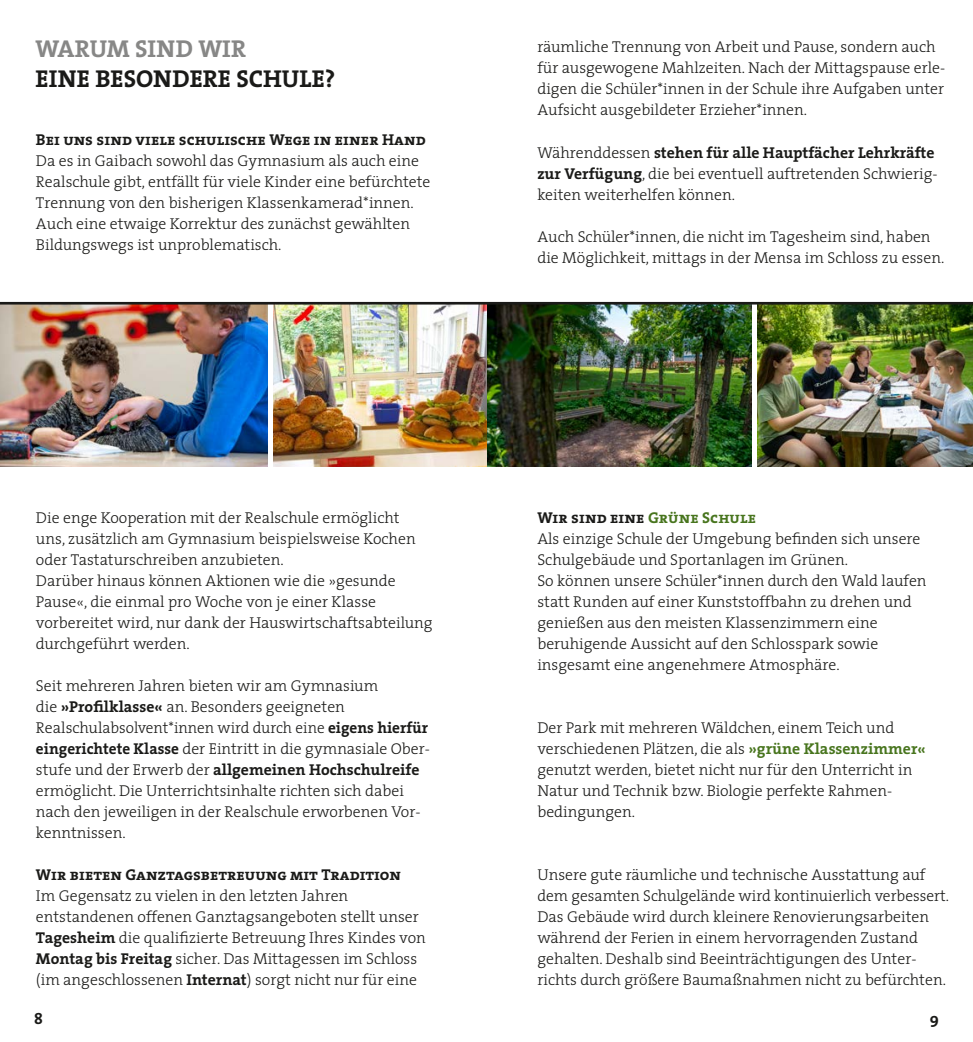
<style>
.page{position:relative;width:973px;height:1042px;background:#fff}
.page>*{position:absolute;margin:0;border:0;box-sizing:border-box;transform-origin:0 0}
.t1{font:700 24.5px "The Serif";color:#1a1a18}
.t2{font:700 24.5px "The Serif";color:#878786}
.t3{font:300 15.75px/21px "The Serif";color:#1a1a18}
.t4{font:15.75px "The Serif Bold Caps";color:#1a1a18}
.t5{font:700 15.75px "The Serif";color:#1a1a18}
.s1{font-weight:700}
.s2{color:#48751e}
.s3{font-weight:700;color:#48751e}
</style>
<div class="page">
<img style="left:0;top:304px;width:972px;height:163px">
<img style="left:486px;top:304px;width:266px;height:162px">
<img style="left:273px;top:304px;width:213px;height:163px">
<img style="left:756px;top:304px;width:216px;height:162px">
<div style="left:268px;top:304px;width:5px;height:163px;background:#fff"></div>
<hr style="left:752px;top:303px;width:4px;height:167px;background:#fff">
<hr style="left:0;top:302px;width:972px;height:2px;background:#1a1a18">
<h1 class="t2" style="left:36px;top:29px;width:212px">WARUM SIND WIR</h1>
<h1 class="t1" style="left:36px;top:58px;width:301px">EINE BESONDERE SCHULE?</h1>
<p class="t4" style="left:36px;top:127px;width:391px">Bei uns sind viele schulische Wege in einer Hand</p>
<p class="t3" style="left:36px;top:150px;width:396px">Da es in Gaibach sowohl das Gymnasium als auch eine Realschule gibt, entfällt für viele Kinder eine befürchtete Trennung von den bisherigen Klassenkamerad*innen.<br>Auch eine etwaige Korrektur des zunächst gewählten Bildungswegs ist unproblematisch.</p>
<p class="t3" style="left:36px;top:507px;width:398px">Die enge Kooperation mit der Realschule ermöglicht uns, zusätzlich am Gymnasium beispielsweise Kochen oder Tastaturschreiben anzubieten.<br>Darüber hinaus können Aktionen wie die »gesunde Pause«, die einmal pro Woche von je einer Klasse vorbereitet wird, nur dank der Hauswirtschaftsabteilung durchgeführt werden.</p>
<p class="t3" style="left:36px;top:675px;width:395px">Seit mehreren Jahren bieten wir am Gymnasium<br>die <span class="s1">»Profilklasse«</span> an. Besonders geeigneten Realschulabsolvent*innen wird durch eine <span class="s1">eigens hierfür eingerichtete Klasse</span> der Eintritt in die gymnasiale Ober&shy;stufe und der Erwerb der <span class="s1">allgemeinen Hochschulreife </span>ermöglicht. Die Unterrichtsinhalte richten sich dabei nach den jeweiligen in der Realschule erworbenen Vor&shy;kenntnissen.</p>
<p class="t4" style="left:36px;top:862px;width:366px">Wir bieten Ganztagsbetreuung mit Tradition</p>
<p class="t3" style="left:36px;top:885px;width:391px">Im Gegensatz zu vielen in den letzten Jahren entstandenen offenen Ganztagsangeboten stellt unser <span class="s1">Tagesheim</span> die qualifizierte Betreuung Ihres Kindes von <span class="s1">Montag bis Freitag</span> sicher. Das Mittagessen im Schloss (im angeschlossenen <span class="s1">Internat</span>) sorgt nicht nur für eine</p>
<p class="t3" style="left:537px;top:36px;width:409px">räumliche Trennung von Arbeit und Pause, sondern auch für ausgewogene Mahlzeiten. Nach der Mittagspause erle&shy;digen die Schüler*innen in der Schule ihre Aufgaben unter Aufsicht ausgebildeter Erzieher*innen.</p>
<p class="t3" style="left:537px;top:141px;width:402px">Währenddessen <span class="s1">stehen für alle Hauptfächer Lehrkräfte zur Verfügung</span>, die bei eventuell auftretenden Schwierig&shy;keiten weiterhelfen können.</p>
<p class="t3" style="left:537px;top:225px;width:408px">Auch Schüler*innen, die nicht im Tagesheim sind, haben die Möglichkeit, mittags in der Mensa im Schloss zu essen.</p>
<p class="t4" style="left:537px;top:505px;width:220px">Wir sind eine <span class="s2">Grüne Schule</span></p>
<p class="t3" style="left:537px;top:528px;width:390px">Als einzige Schule der Umgebung befinden sich unsere Schulgebäude und Sportanlagen im Grünen.<br>So können unsere Schüler*innen durch den Wald laufen statt Runden auf einer Kunststoffbahn zu drehen und genießen aus den meisten Klassenzimmern eine beruhigende Aussicht auf den Schlosspark sowie insgesamt eine angenehmere Atmosphäre.</p>
<p class="t3" style="left:537px;top:717px;width:390px">Der Park mit mehreren Wäldchen, einem Teich und verschiedenen Plätzen, die als <span class="s3">»grüne Klassenzimmer« </span>genutzt werden, bietet nicht nur für den Unterricht in Natur und Technik bzw. Biologie perfekte Rahmen&shy;bedingungen.</p>
<p class="t3" style="left:537px;top:864px;width:413px">Unsere gute räumliche und technische Ausstattung auf dem gesamten Schulgelände wird kontinuierlich verbessert.<br>Das Gebäude wird durch kleinere Renovierungsarbeiten während der Ferien in einem hervorragenden Zustand gehalten. Deshalb sind Beeinträchtigungen des Unter&shy;richts durch größere Baumaßnahmen nicht zu befürchten.</p>
<p class="t5" style="left:34px;top:1005px;width:10px">8</p>
<p class="t5" style="left:929px;top:1005px;width:11px">9</p>
</div>
